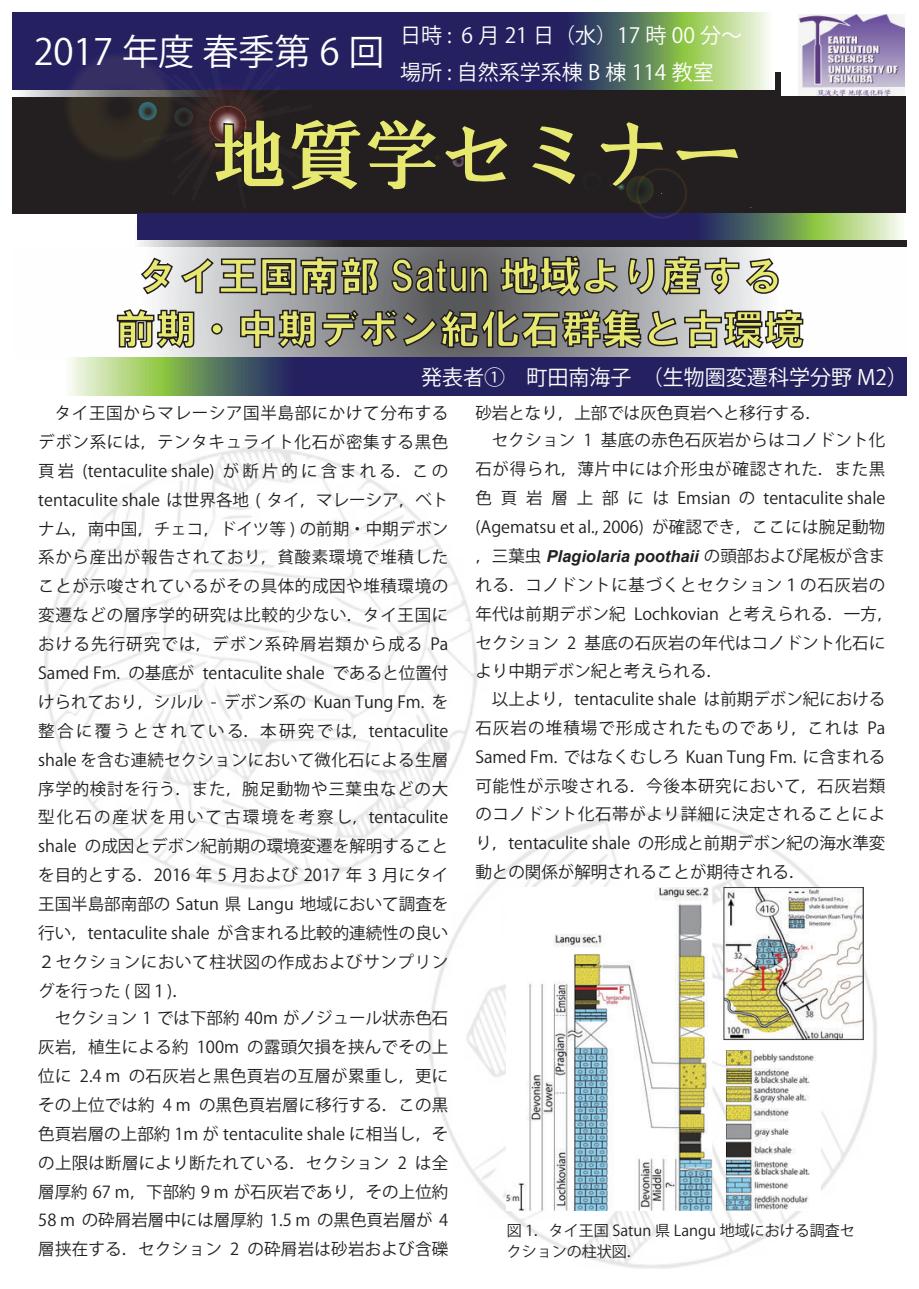
<style>
.page{position:relative;width:919px;height:1289px;background:#fff}
.page>*{position:absolute;margin:0;border:0;box-sizing:border-box;transform-origin:0 0}
.t1{font:76.5px "HGS Soei Presence EB";color:#e7e86f}
.t2{font:40.5px/52.8px "HGS Soei Kakugothic UB";color:#e7e86f;text-align:center}
.t3{font:36px "Koz Go Pr 6 N";color:#fff}
.t4{font:21px/36.8px "Koz Go Pr 6 N";color:#fff}
.t5{font:16.5px/28.8px "Koz Go Pr 6 N";color:#231f20;text-align:justify}
.t6{font:italic 700 16.5px "Arial";color:#231f20}
.t7{font:15px/21px "Koz Go Pr 6 N";color:#231f20}
.s1{font-family:"Koz Go Pr 6 N";font-weight:400;font-style:normal}
</style>
<div class="page">
<svg style="left:69px;top:247px;width:837px;height:111px"></svg>
<div style="left:13px;top:97px;width:893px;height:117px;background:#231f20"></div>
<svg style="left:137px;top:239px;width:769px;height:8px;background:#3c3a40"></svg>
<svg style="left:13px;top:73px;width:767px;height:24px;background:#434343"></svg>
<svg style="left:13px;top:13px;width:761px;height:76px;background:#4d576a"></svg>
<img style="left:798px;top:14px;width:106px;height:82px">
<svg style="left:137px;top:214px;width:764px;height:25px;background:#3d4266"></svg>
<svg style="left:60px;top:47px;width:118px;height:119px"></svg>
<svg style="left:624px;top:175px;width:30px;height:29px"></svg>
<svg style="left:631px;top:163px;width:59px;height:59px"></svg>
<svg style="left:138px;top:102px;width:19px;height:18px"></svg>
<svg style="left:69px;top:358px;width:837px;height:38px;background:#3d4266"></svg>
<svg style="left:140px;top:257px;width:34px;height:38px"></svg>
<svg style="left:180px;top:256px;width:200px;height:40px;background:#8b8b8e"></svg>
<svg style="left:390px;top:257px;width:99px;height:37px;background:#525254"></svg>
<svg style="left:499px;top:255px;width:120px;height:42px;background:#6a6a6d"></svg>
<svg style="left:627px;top:256px;width:151px;height:41px;background:#ababad"></svg>
<svg style="left:116px;top:308px;width:79px;height:41px"></svg>
<svg style="left:210px;top:322px;width:13px;height:13px"></svg>
<svg style="left:239px;top:308px;width:403px;height:41px;background:#6c6c6f"></svg>
<svg style="left:648px;top:309px;width:156px;height:40px"></svg>
<svg style="left:142px;top:39px;width:369px;height:128px"></svg>
<svg style="left:610px;top:163px;width:55px;height:32px"></svg>
<img style="left:44px;top:447px;width:833px;height:821px">
<img style="left:506px;top:887px;width:357px;height:323px">
<h3 class="t3" style="left:34px;top:32px;width:352px">2017 年度 春季第 6 回</h3>
<p class="t4" style="left:400px;top:18px;width:344px">日時 : 6 月 21 日（水）17 時 00 分～場所 : 自然系学系棟 B 棟 114 教室</p>
<h1 class="t1" style="left:211px;top:115px;width:537px">地質学セミナー</h1>
<h2 class="t2" style="left:116px;top:249px;width:690px">タイ王国南部 Satun 地域より産する前期・中期デボン紀化石群集と古環境</h2>
<p class="t4" style="left:421px;top:359px;width:488px">発表者①　町田南海子　（生物圏変遷科学分野 M2）</p>
<p class="t5" style="left:38px;top:399px;width:411px">　タイ王国からマレーシア国半島部にかけて分布するデボン系には，テンタキュライト化石が密集する黒色頁岩 (tentaculite shale) が断片的に含まれる．このtentaculite shale は世界各地 ( タイ，マレーシア，ベトナム，南中国，チェコ，ドイツ等 ) の前期・中期デボン系から産出が報告されており，貧酸素環境で堆積したことが示唆されているがその具体的成因や堆積環境の変遷などの層序学的研究は比較的少ない．タイ王国における先行研究では，デボン系砕屑岩類から成る Pa Samed Fm. の基底が tentaculite shale であると位置付けられており，シルル - デボン系の Kuan Tung Fm. を整合に覆うとされている．本研究では，tentaculite shale を含む連続セクションにおいて微化石による生層序学的検討を行う．また，腕足動物や三葉虫などの大型化石の産状を用いて古環境を考察し，tentaculite shale の成因とデボン紀前期の環境変遷を解明することを目的とする．2016 年 5 月および 2017 年 3 月にタイ王国半島部南部の Satun 県 Langu 地域において調査を行い，tentaculite shale が含まれる比較的連続性の良い２セクションにおいて柱状図の作成およびサンプリングを行った ( 図１)．</p>
<p class="t5" style="left:38px;top:1003px;width:411px">　セクション 1 では下部約 40m がノジュール状赤色石灰岩，植生による約 100m の露頭欠損を挟んでその上位に 2.4 m の石灰岩と黒色頁岩の互層が累重し，更にその上位では約 4 m の黒色頁岩層に移行する．この黒色頁岩層の上部約 1m が tentaculite shale に相当し，その上限は断層により断たれている．セクション 2 は全層厚約 67 m，下部約 9 m が石灰岩であり，その上位約58 m の砕屑岩層中には層厚約 1.5 m の黒色頁岩層が 4層挟在する．セクション 2 の砕屑岩は砂岩および含礫</p>
<p class="t5" style="left:475px;top:399px;width:411px;line-height:27.3px">砂岩となり，上部では灰色頁岩へと移行する．<br>　セクション 1 基底の赤色石灰岩からはコノドント化</p>
<p class="t5" style="left:475px;top:455px;width:411px">石が得られ，薄片中には介形虫が確認された．また黒色頁岩層上部には Emsian の tentaculite shale (Agematsu et al., 2006) が確認でき，ここには腕足動物</p>
<p class="t6" style="left:475px;top:545px;width:411px"><span class="s1">，三葉虫</span> Plagiolaria poothaii <span class="s1">の頭部および尾板が含ま</span></p>
<p class="t5" style="left:475px;top:570px;width:419px;text-align:left">れる．コノドントに基づくとセクション１の石灰岩の年代は前期デボン紀 Lochkovian と考えられる．一方，セクション 2 基底の石灰岩の年代はコノドント化石により中期デボン紀と考えられる．</p>
<p class="t5" style="left:475px;top:684px;width:411px">　以上より，tentaculite shale は前期デボン紀における石灰岩の堆積場で形成されたものであり，これは Pa Samed Fm. ではなくむしろ Kuan Tung Fm. に含まれる可能性が示唆される．今後本研究において，石灰岩類のコノドント化石帯がより詳細に決定されることにより，tentaculite shale の形成と前期デボン紀の海水準変動との関係が解明されることが期待される．</p>
<p class="t7" style="left:506px;top:1220px;width:349px">図 1．タイ王国 Satun 県 Langu 地域における調査セクションの柱状図．</p>
</div>
